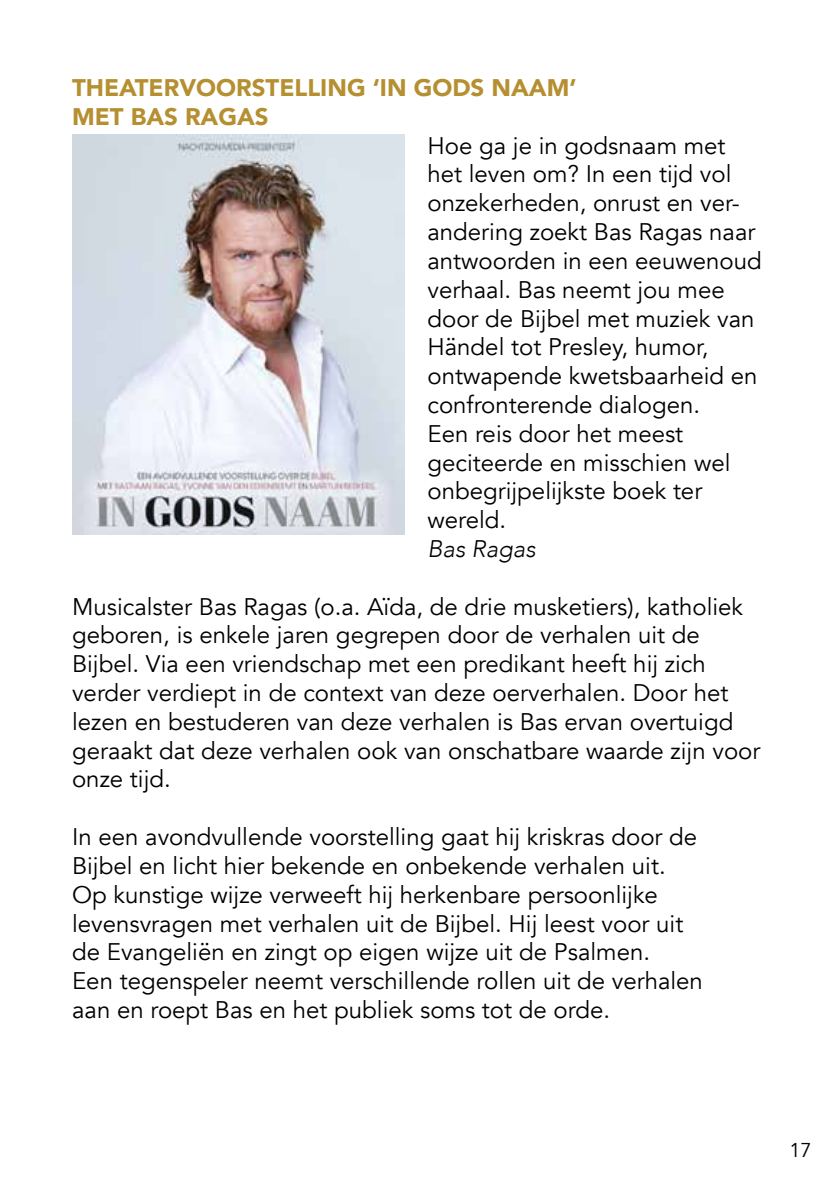
<style>
.page{position:relative;width:840px;height:1191px;background:#fff}
.page>*{position:absolute;margin:0;border:0;box-sizing:border-box;transform-origin:0 0}
.t1{font:24px/28.8px "Avenir";color:#000}
.t2{font:900 24px/28.8px "Avenir";color:#b58f30}
.t3{font:italic 300 24px "Avenir";color:#000}
.t4{font:20px "Avenir";color:#000}
</style>
<div class="page">
<img style="left:72px;top:135px;width:332px;height:399px">
<p class="t2" style="left:72px;top:73px;width:505px">THEATERVOORSTELLING ‘IN GODS NAAM’<br>MET BAS RAGAS</p>
<p class="t1" style="left:427px;top:131px;width:335px">Hoe ga je in godsnaam met het leven om? In een tijd vol onzekerheden, onrust en ver&shy;andering zoekt Bas Ragas naar antwoorden in een eeuwenoud verhaal. Bas neemt jou mee door de Bijbel met muziek van<br>Händel tot Presley, humor, ontwapende kwetsbaarheid en confronterende dialogen.<br>Een reis door het meest geciteerde en misschien wel onbegrijpelijkste boek ter wereld.</p>
<p class="t3" style="left:427px;top:534px;width:110px">Bas Ragas</p>
<p class="t1" style="left:72px;top:592px;width:689px">Musicalster Bas Ragas (o.a. Aïda, de drie musketiers), katholiek geboren, is enkele jaren gegrepen door de verhalen uit de Bijbel. Via een vriendschap met een predikant heeft hij zich verder verdiept in de context van deze oerverhalen. Door het lezen en bestuderen van deze verhalen is Bas ervan overtuigd geraakt dat deze verhalen ook van onschatbare waarde zijn voor onze tijd.</p>
<p class="t1" style="left:72px;top:823px;width:632px">In een avondvullende voorstelling gaat hij kriskras door de Bijbel en licht hier bekende en onbekende verhalen uit.<br>Op kunstige wijze verweeft hij herkenbare persoonlijke levensvragen met verhalen uit de Bijbel. Hij leest voor uit de Evangeliën en zingt op eigen wijze uit de Psalmen.<br>Een tegenspeler neemt verschillende rollen uit de verhalen aan en roept Bas en het publiek soms tot de orde.</p>
<p class="t4" style="left:788px;top:1138px;width:24px">17</p>
</div>
